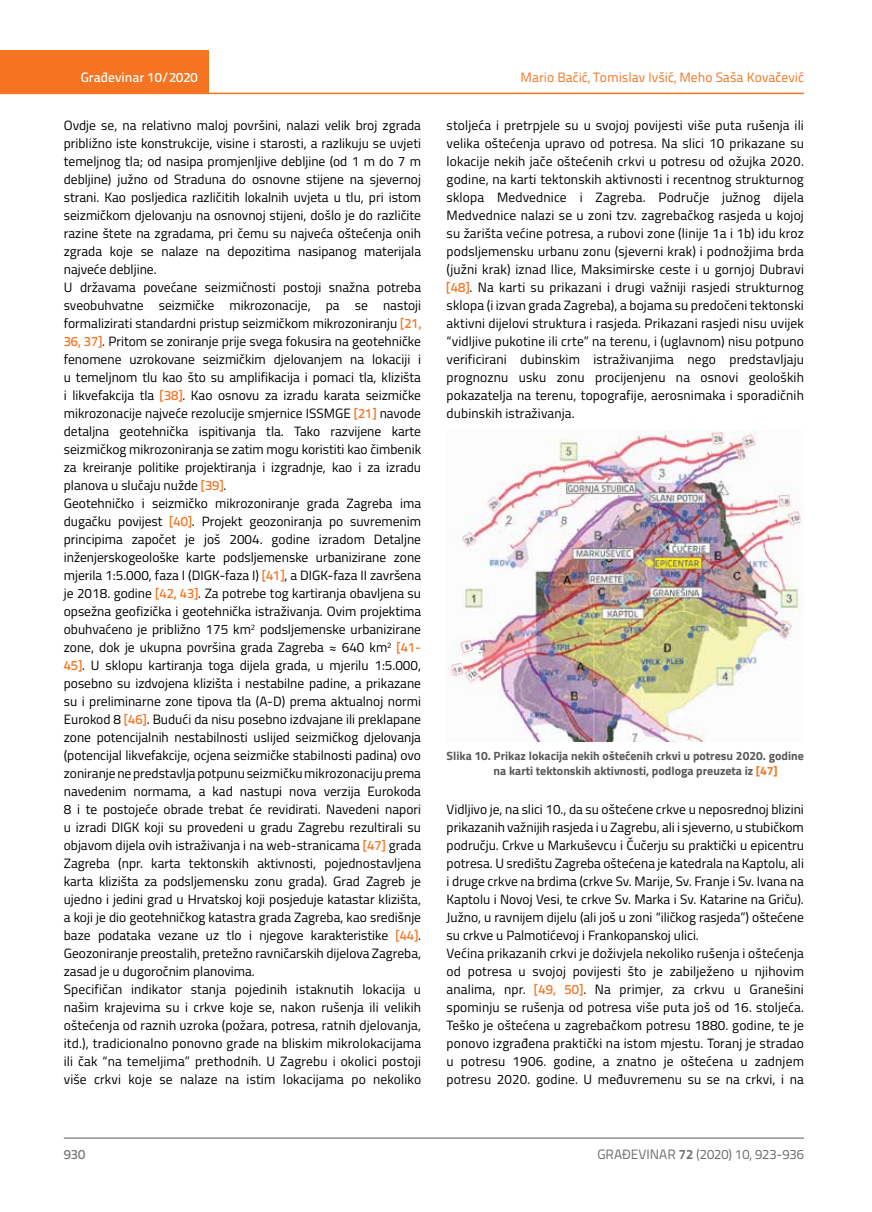
<style>
.page{position:relative;width:872px;height:1212px;background:#fff}
.page>*{position:absolute;margin:0;border:0;box-sizing:border-box;transform-origin:0 0}
.t1{font:13.5px/18px "Titillium";color:#000}
.t2{font:13.5px "Titillium Text 22 L";color:#f47421}
.t3{font:13.5px "Titillium Text 22 L";color:#6d6e71}
.t4{font:500 13.5px "Titillium Text 22 L";color:#fff}
.t5{font:500 13.5px "Titillium Text 22 L";color:#797a7d}
.t6{font:700 12px/15px "Titillium";color:#58595b}
.s1{font-family:"Titillium Text 22 L";font-weight:500;color:#f47421}
.s2{color:#f47421}
.s3{font-weight:700}
</style>
<div class="page">
<div style="left:0;top:50px;width:208px;height:44px;background:#f47421"></div>
<hr style="left:0;top:93px;width:804px;height:1px;background:#f47421">
<hr style="left:64px;top:1138px;width:740px;height:1px;background:#58595b">
<img style="left:446px;top:431px;width:355px;height:311px">
<p class="t4" style="left:81px;top:67px;width:118px">Građevinar 10/2020</p>
<p class="t2" style="left:520px;top:68px;width:285px">Mario Bačić, Tomislav Ivšić, Meho Saša Kovačević</p>
<p class="t1" style="left:64px;top:115px;width:359px">Ovdje se, na relativno maloj površini, nalazi velik broj zgrada približno iste konstrukcije, visine i starosti, a razlikuju se uvjeti temeljnog tla; od nasipa promjenljive debljine (od 1 m do 7 m debljine) južno od Straduna do osnovne stijene na sjevernoj strani. Kao posljedica različitih lokalnih uvjeta u tlu, pri istom seizmičkom djelovanju na osnovnoj stijeni, došlo je do različite razine štete na zgradama, pri čemu su najveća oštećenja onih zgrada koje se nalaze na depozitima nasipanog materijala najveće debljine.<br>U državama povećane seizmičnosti postoji snažna potreba sveobuhvatne seizmičke mikrozonacije, pa se nastoji formalizirati standardni pristup seizmičkom mikrozoniranju <span class="s1">[21, 36, 37]</span>. Pritom se zoniranje prije svega fokusira na geotehničke fenomene uzrokovane seizmičkim djelovanjem na lokaciji i u temeljnom tlu kao što su amplifikacija i pomaci tla, klizišta i likvefakcija tla <span class="s1">[38]</span>. Kao osnovu za izradu karata seizmičke mikrozonacije najveće rezolucije smjernice ISSMGE <span class="s1">[21]</span> navode detaljna geotehnička ispitivanja tla. Tako razvijene karte seizmičkog mikrozoniranja se zatim mogu koristiti kao čimbenik za kreiranje politike projektiranja i izgradnje, kao i za izradu planova u slučaju nužde <span class="s1">[39]</span>.<br>Geotehničko i seizmičko mikrozoniranje grada Zagreba ima dugačku povijest <span class="s1">[40]</span>. Projekt geozoniranja po suvremenim principima započet je još 2004. godine izradom Detaljne inženjerskogeološke karte podsljemenske urbanizirane zone mjerila 1:5.000, faza I (DIGK-faza I) <span class="s1">[41]</span>, a DIGK-faza II završena je 2018. godine <span class="s1">[42, 43]</span>. Za potrebe tog kartiranja obavljena su opsežna geofizička i geotehnička istraživanja. Ovim projektima obuhvaćeno je približno 175 km<sup>2</sup> podsljemenske urbanizirane zone, dok je ukupna površina grada Zagreba ≈ 640 km<sup>2</sup> <span class="s1">[41- 45]</span>. U sklopu kartiranja toga dijela grada, u mjerilu 1:5.000, posebno su izdvojena klizišta i nestabilne padine, a prikazane su i preliminarne zone tipova tla (A-D) prema aktualnoj normi Eurokod 8 <span class="s1">[46]</span>. Budući da nisu posebno izdvajane ili preklapane zone potencijalnih nestabilnosti uslijed seizmičkog djelovanja (potencijal likvefakcije, ocjena seizmičke stabilnosti padina) ovo zoniranje ne predstavlja potpunu seizmičku mikrozonaciju prema navedenim normama, a kad nastupi nova verzija Eurokoda 8 i te postojeće obrade trebat će revidirati. Navedeni napori u izradi DIGK koji su provedeni u gradu Zagrebu rezultirali su objavom dijela ovih istraživanja i na web-stranicama <span class="s1">[47]</span> grada Zagreba (npr. karta tektonskih aktivnosti, pojednostavljena karta klizišta za podsljemensku zonu grada). Grad Zagreb je ujedno i jedini grad u Hrvatskoj koji posjeduje katastar klizišta, a koji je dio geotehničkog katastra grada Zagreba, kao središnje baze podataka vezane uz tlo i njegove karakteristike <span class="s1">[44]</span>.<br>Geozoniranje preostalih, pretežno ravničarskih dijelova Zagreba, zasad je u dugoročnim planovima.<br>Specifičan indikator stanja pojedinih istaknutih lokacija u našim krajevima su i crkve koje se, nakon rušenja ili velikih oštećenja od raznih uzroka (požara, potresa, ratnih djelovanja, itd.), tradicionalno ponovno grade na bliskim mikrolokacijama ili čak “na temeljima” prethodnih. U Zagrebu i okolici postoji više crkvi koje se nalaze na istim lokacijama po nekoliko</p>
<p class="t1" style="left:446px;top:115px;width:359px;text-align:justify">stoljeća i pretrpjele su u svojoj povijesti više puta rušenja ili velika oštećenja upravo od potresa. Na slici 10 prikazane su lokacije nekih jače oštećenih crkvi u potresu od ožujka 2020. godine, na karti tektonskih aktivnosti i recentnog strukturnog sklopa Medvednice i Zagreba. Područje južnog dijela Medvednice nalazi se u zoni tzv. zagrebačkog rasjeda u kojoj su žarišta većine potresa, a rubovi zone (linije 1a i 1b) idu kroz podsljemensku urbanu zonu (sjeverni krak) i podnožjima brda (južni krak) iznad Ilice, Maksimirske ceste i u gornjoj Dubravi <span class="s1">[48]</span>. Na karti su prikazani i drugi važniji rasjedi strukturnog sklopa (i izvan grada Zagreba), a bojama su predočeni tektonski aktivni dijelovi struktura i rasjeda. Prikazani rasjedi nisu uvijek “vidljive pukotine ili crte” na terenu, i (uglavnom) nisu potpuno verificirani dubinskim istraživanjima nego predstavljaju prognoznu usku zonu procijenjenu na osnovi geoloških pokazatelja na terenu, topografije, aerosnimaka i sporadičnih dubinskih istraživanja.</p>
<p class="t6" style="left:493px;top:748px;width:312px;text-indent:-47px">Slika 10. Prikaz lokacija nekih oštećenih crkvi u potresu 2020. godine na karti tektonskih aktivnosti, podloga preuzeta iz <span class="s2">[47]</span></p>
<p class="t1" style="left:446px;top:800px;width:359px">Vidljivo je, na slici 10., da su oštećene crkve u neposrednoj blizini prikazanih važnijih rasjeda i u Zagrebu, ali i sjeverno, u stubičkom području. Crkve u Markuševcu i Čučerju su praktički u epicentru potresa. U središtu Zagreba oštećena je katedrala na Kaptolu, ali i druge crkve na brdima (crkve Sv. Marije, Sv. Franje i Sv. Ivana na Kaptolu i Novoj Vesi, te crkve Sv. Marka i Sv. Katarine na Griču).<br>Južno, u ravnijem dijelu (ali još u zoni “iličkog rasjeda”) oštećene su crkve u Palmotićevoj i Frankopanskoj ulici.<br>Većina prikazanih crkvi je doživjela nekoliko rušenja i oštećenja od potresa u svojoj povijesti što je zabilježeno u njihovim analima, npr. <span class="s1">[49, 50]</span>. Na primjer, za crkvu u Granešini spominju se rušenja od potresa više puta još od 16. stoljeća.<br>Teško je oštećena u zagrebačkom potresu 1880. godine, te je ponovo izgrađena praktički na istom mjestu. Toranj je stradao u potresu 1906. godine, a znatno je oštećena u zadnjem potresu 2020. godine. U međuvremenu su se na crkvi, i na</p>
<p class="t5" style="left:64px;top:1144px;width:23px">930</p>
<p class="t3" style="left:597px;top:1144px;width:208px">GRAĐEVINAR <span class="s3">72</span> (2020) 10, 923-936</p>
</div>
